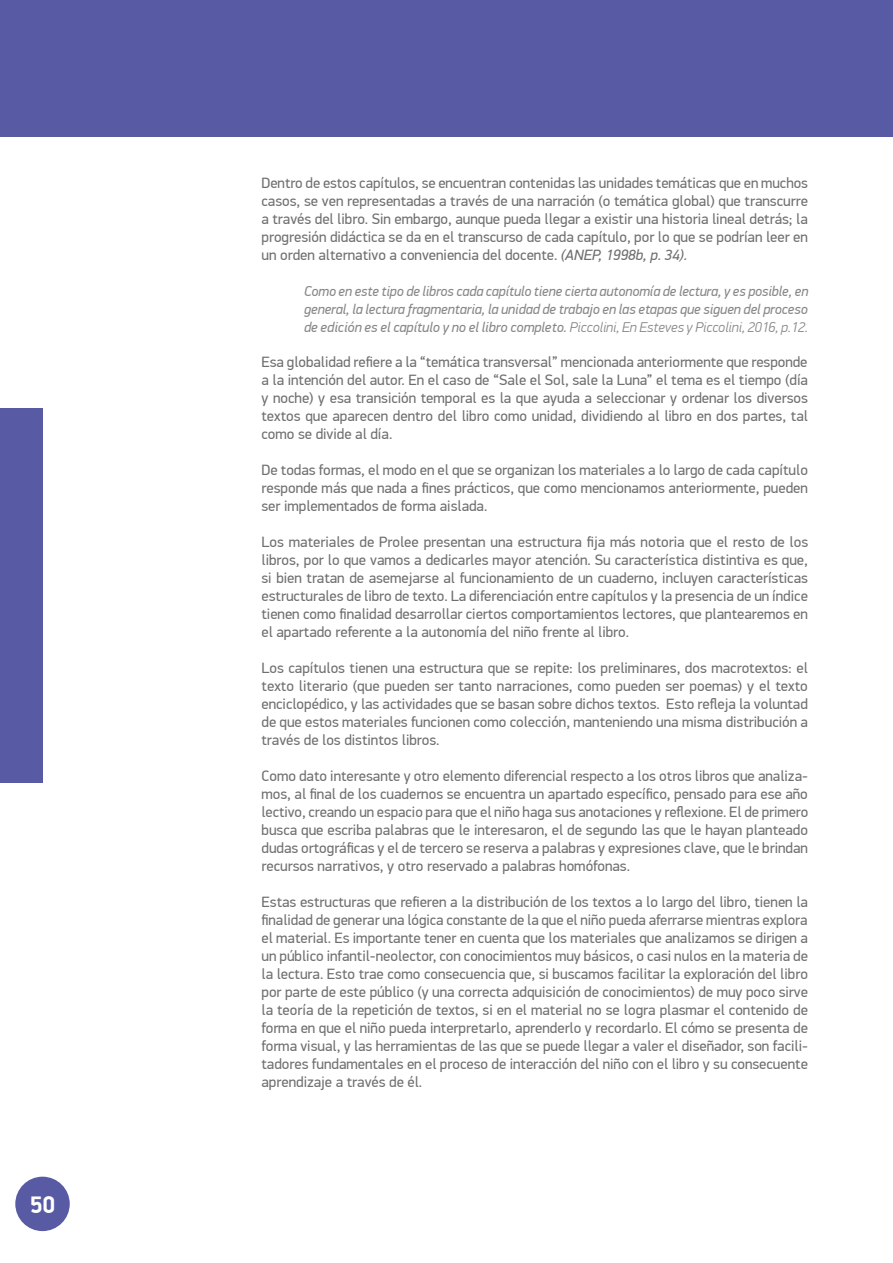
<style>
.page{position:relative;width:893px;height:1263px;background:#fff}
.page>*{position:absolute;margin:0;border:0;box-sizing:border-box;transform-origin:0 0}
.t1{font:700 24px "PF Din Display Pro";color:#fff}
.t2{font:15px/18px "PF Din Display Pro";color:#706f6f;text-align:justify}
.t3{font:italic 14.25px/18px "PF Din Display Pro";color:#878787;text-align:justify}
.s1{font-style:italic}
.s2{font-weight:300}
</style>
<div class="page">
<div style="left:15px;top:1177px;width:55px;height:54px;background:#585aa4;border-radius:50%"></div>
<div style="left:0;top:408px;width:43px;height:375px;background:#585aa4"></div>
<div style="left:0;top:0;width:893px;height:137px;background:#585aa4"></div>
<h1 class="t1" style="left:30px;top:1190px;width:27px">50</h1>
<p class="t2" style="left:261px;top:174px;width:548px">Dentro de estos capítulos, se encuentran contenidas las unidades temáticas que en muchos casos, se ven representadas a través de una narración (o temática global) que transcurre a través del libro. Sin embargo, aunque pueda llegar a existir una historia lineal detrás; la progresión didáctica se da en el transcurso de cada capítulo, por lo que se podrían leer en un orden alternativo a conveniencia del docente. <span class="s1">(ANEP, 1998b, p. 34).</span></p>
<p class="t3" style="left:304px;top:282px;width:506px">Como en este tipo de libros cada capítulo tiene cierta autonomía de lectura, y es posible, en general, la lectura fragmentaria, la unidad de trabajo en las etapas que siguen del proceso de edición es el capítulo y no el libro completo. <span class="s2">Piccolini, En Esteves y Piccolini, 2016, p.12.</span></p>
<p class="t2" style="left:261px;top:353px;width:548px">Esa globalidad refiere a la “temática transversal” mencionada anteriormente que responde a la intención del autor. En el caso de “Sale el Sol, sale la Luna” el tema es el tiempo (día y noche) y esa transición temporal es la que ayuda a seleccionar y ordenar los diversos textos que aparecen dentro del libro como unidad, dividiendo al libro en dos partes, tal como se divide al día.</p>
<p class="t2" style="left:261px;top:461px;width:548px">De todas formas, el modo en el que se organizan los materiales a lo largo de cada capítulo responde más que nada a fines prácticos, que como mencionamos anteriormente, pueden ser implementados de forma aislada.</p>
<p class="t2" style="left:261px;top:533px;width:548px">Los materiales de Prolee presentan una estructura fija más notoria que el resto de los libros, por lo que vamos a dedicarles mayor atención. Su característica distintiva es que, si bien tratan de asemejarse al funcionamiento de un cuaderno, incluyen características estructurales de libro de texto. La diferenciación entre capítulos y la presencia de un índice tienen como finalidad desarrollar ciertos comportamientos lectores, que plantearemos en el apartado referente a la autonomía del niño frente al libro.</p>
<p class="t2" style="left:261px;top:659px;width:548px">Los capítulos tienen una estructura que se repite: los preliminares, dos macrotextos: el texto literario (que pueden ser tanto narraciones, como pueden ser poemas) y el texto enciclopédico, y las actividades que se basan sobre dichos textos. Esto refleja la voluntad de que estos materiales funcionen como colección, manteniendo una misma distribución a través de los distintos libros.</p>
<p class="t2" style="left:261px;top:767px;width:548px">Como dato interesante y otro elemento diferencial respecto a los otros libros que analiza&shy;mos, al final de los cuadernos se encuentra un apartado específico, pensado para ese año lectivo, creando un espacio para que el niño haga sus anotaciones y reflexione. El de primero busca que escriba palabras que le interesaron, el de segundo las que le hayan planteado dudas ortográficas y el de tercero se reserva a palabras y expresiones clave, que le brindan recursos narrativos, y otro reservado a palabras homófonas.</p>
<p class="t2" style="left:261px;top:893px;width:548px">Estas estructuras que refieren a la distribución de los textos a lo largo del libro, tienen la finalidad de generar una lógica constante de la que el niño pueda aferrarse mientras explora el material. Es importante tener en cuenta que los materiales que analizamos se dirigen a un público infantil-neolector, con conocimientos muy básicos, o casi nulos en la materia de la lectura. Esto trae como consecuencia que, si buscamos facilitar la exploración del libro por parte de este público (y una correcta adquisición de conocimientos) de muy poco sirve la teoría de la repetición de textos, si en el material no se logra plasmar el contenido de forma en que el niño pueda interpretarlo, aprenderlo y recordarlo. El cómo se presenta de forma visual, y las herramientas de las que se puede llegar a valer el diseñador, son facili&shy;tadores fundamentales en el proceso de interacción del niño con el libro y su consecuente aprendizaje a través de él.</p>
</div>
